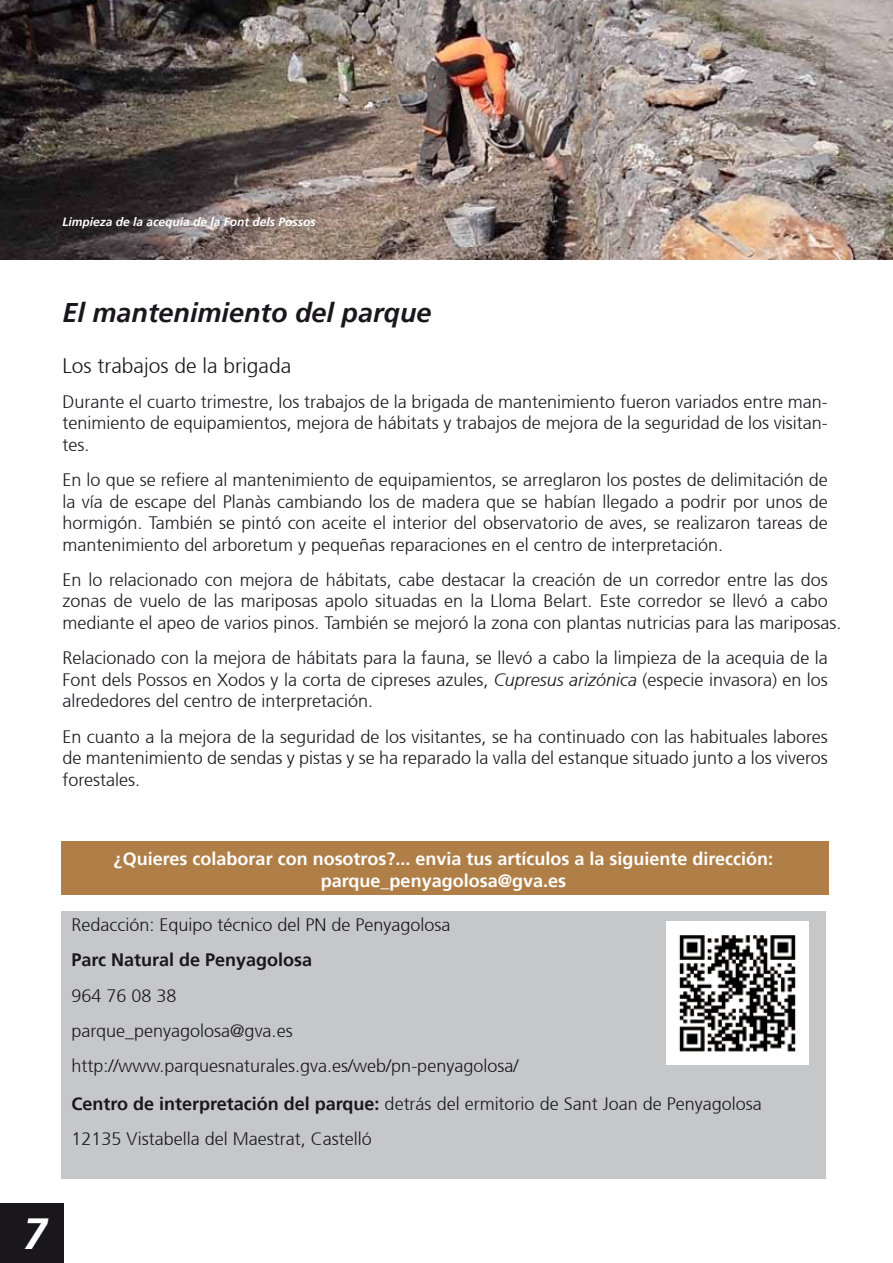
<style>
.page{position:relative;width:893px;height:1263px;background:#fff}
.page>*{position:absolute;margin:0;border:0;box-sizing:border-box;transform-origin:0 0}
.t1{font:italic 700 43.5px "Frutiger 66";color:#fff}
.t2{font:italic 700 27px "Frutiger 66";color:#1a171c}
.t3{font:300 21px "Frutiger 45";color:#1a171c}
.t4{font:300 18px/21.6px "Frutiger 45";color:#1a171c;text-align:justify}
.t5{font:700 18px/21.6px "Frutiger 65";color:#fff;text-align:center}
.t6{font:700 18px "Frutiger 65";color:#1a171c}
.t7{font:italic 700 12px "Frutiger 66";color:#fff}
.s1{font-family:"Frutiger 46";font-style:italic}
.s2{font-family:"Frutiger 65";font-weight:700}
</style>
<div class="page">
<img style="left:0;top:0;width:893px;height:259px">
<div style="left:0;top:1203px;width:63px;height:60px;background:#1a171c"></div>
<div style="left:61px;top:841px;width:768px;height:53px;background:#b07f48"></div>
<div style="left:61px;top:910px;width:765px;height:268px;background:#c6c7c8"></div>
<img style="left:666px;top:922px;width:143px;height:143px">
<p class="t7" style="left:62px;top:215px;width:255px">Limpieza de la acequia de la Font dels Possos</p>
<h2 class="t2" style="left:62px;top:297px;width:371px">El mantenimiento del parque</h2>
<p class="t3" style="left:62px;top:353px;width:230px">Los trabajos de la brigada</p>
<p class="t4" style="left:62px;top:391px;width:767px">Durante el cuarto trimestre, los trabajos de la brigada de mantenimiento fueron variados entre man&shy;tenimiento de equipamientos, mejora de hábitats y trabajos de mejora de la seguridad de los visitan&shy;tes.</p>
<p class="t4" style="left:62px;top:469px;width:767px">En lo que se refiere al mantenimiento de equipamientos, se arreglaron los postes de delimitación de la vía de escape del Planàs cambiando los de madera que se habían llegado a podrir por unos de hormigón. También se pintó con aceite el interior del observatorio de aves, se realizaron tareas de mantenimiento del arboretum y pequeñas reparaciones en el centro de interpretación.</p>
<p class="t4" style="left:62px;top:569px;width:781px;text-align:left">En lo relacionado con mejora de hábitats, cabe destacar la creación de un corredor entre las dos zonas de vuelo de las mariposas apolo situadas en la Lloma Belart. Este corredor se llevó a cabo mediante el apeo de varios pinos. También se mejoró la zona con plantas nutricias para las mariposas.</p>
<p class="t4" style="left:62px;top:647px;width:767px">Relacionado con la mejora de hábitats para la fauna, se llevó a cabo la limpieza de la acequia de la Font dels Possos en Xodos y la corta de cipreses azules, <span class="s1">Cupresus arizónica</span> (especie invasora) en los alrededores del centro de interpretación.</p>
<p class="t4" style="left:62px;top:726px;width:767px">En cuanto a la mejora de la seguridad de los visitantes, se ha continuado con las habituales labores de mantenimiento de sendas y pistas y se ha reparado la valla del estanque situado junto a los viveros forestales.</p>
<p class="t5" style="left:114px;top:848px;width:661px">¿Quieres colaborar con nosotros?... envia tus artículos a la siguiente dirección: parque_penyagolosa@gva.es</p>
<p class="t4" style="left:72px;top:915px;width:381px">Redacción: Equipo técnico del PN de Penyagolosa</p>
<p class="t6" style="left:72px;top:949px;width:242px">Parc Natural de Penyagolosa</p>
<p class="t4" style="left:72px;top:978px;width:448px;line-height:35.1px;text-align:left">964 76 08 38<br>parque_penyagolosa@gva.es http://www.parquesnaturales.gva.es/web/pn-penyagolosa/</p>
<p class="t4" style="left:72px;top:1087px;width:692px;line-height:35.1px"><span class="s2">Centro de interpretación del parque:</span> detrás del ermitorio de Sant Joan de Penyagolosa<br>12135 Vistabella del Maestrat, Castelló</p>
<h1 class="t1" style="left:23px;top:1208px;width:26px">7</h1>
</div>
